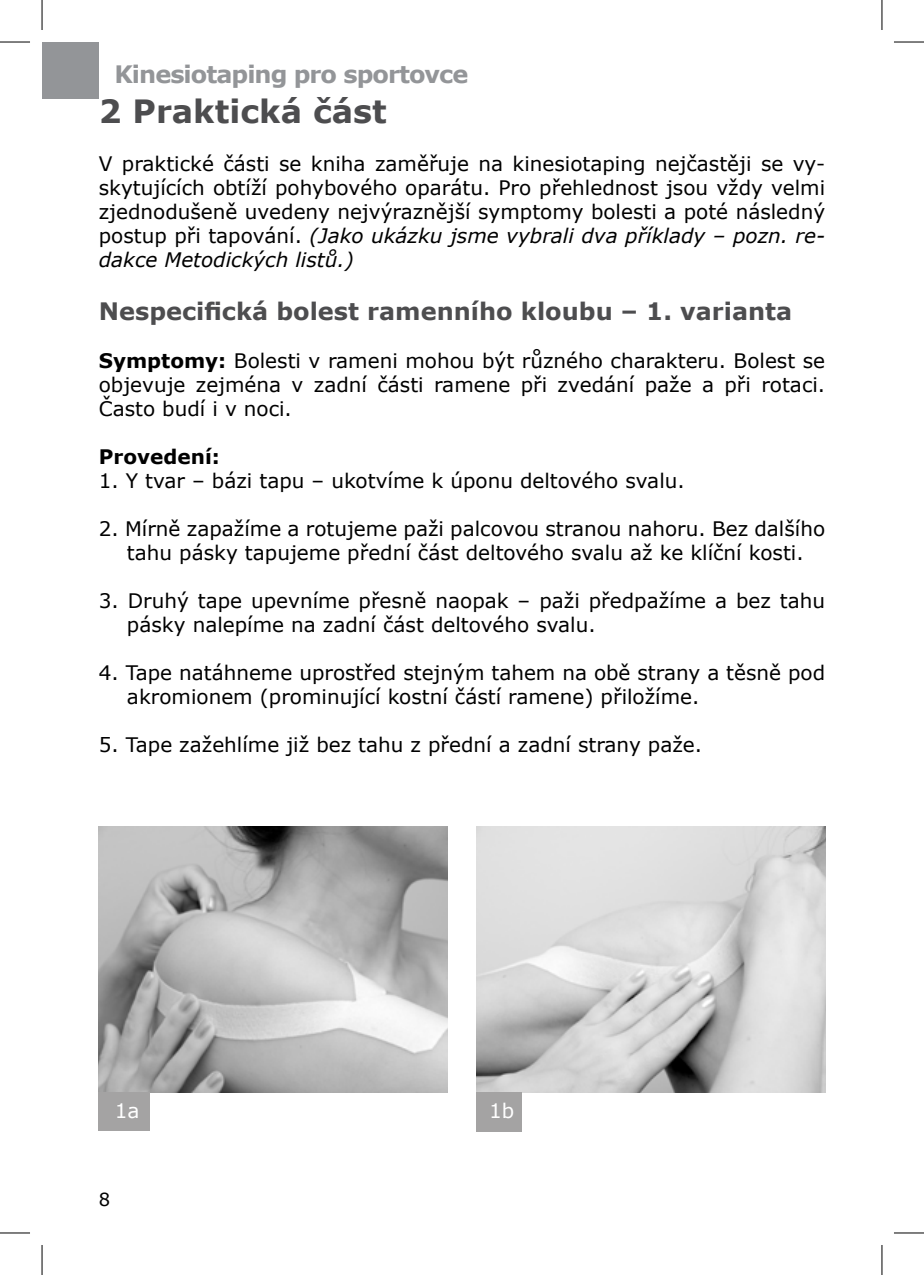
<style>
.page{position:relative;width:924px;height:1275px;background:#fff}
.page>*{position:absolute;margin:0;border:0;box-sizing:border-box;transform-origin:0 0}
.t1{font:700 32px "Verdana";color:#4d4d4f}
.t2{font:700 24px "Verdana";color:#4d4d4f}
.t3{font:700 24px "Verdana";letter-spacing:-.04em;color:#939598}
.t4{font:20px/24px "Verdana";color:#000;text-align:justify}
.t5{font:700 20px "Verdana";color:#000}
.t6{font:20px "Verdana";color:#fff}
.t7{font:18px "Verdana";color:#000}
.s1{font-style:italic}
.s2{font-weight:700}
</style>
<div class="page">
<div style="left:42px;top:42px;width:57px;height:57px;background:#939598"></div>
<img style="left:99px;top:827px;width:348px;height:265px">
<img style="left:476px;top:827px;width:348px;height:265px">
<div style="left:476px;top:1091px;width:45px;height:40px;background:#a4a3a3"></div>
<div style="left:99px;top:1092px;width:51px;height:39px;background:#a4a3a3"></div>
<hr style="left:0;top:42px;width:30px;height:1px;background:#000">
<hr style="left:893px;top:42px;width:30px;height:1px;background:#000">
<hr style="left:0;top:1232px;width:30px;height:1px;background:#000">
<hr style="left:893px;top:1232px;width:30px;height:1px;background:#000">
<hr style="left:42px;top:0;width:1px;height:30px;background:#000">
<hr style="left:42px;top:1245px;width:1px;height:30px;background:#000">
<hr style="left:881px;top:0;width:1px;height:30px;background:#000">
<hr style="left:881px;top:1245px;width:1px;height:30px;background:#000">
<p class="t3" style="left:114px;top:57px;width:355px">Kinesiotaping pro sportovce</p>
<h1 class="t1" style="left:99px;top:89px;width:289px">2 Praktická část</h1>
<p class="t4" style="left:99px;top:152px;width:727px">V praktické části se kniha zaměřuje na kinesiotaping nejčastěji se vy&shy;skytujících obtíží pohybového oparátu. Pro přehlednost jsou vždy velmi zjednodušeně uvedeny nejvýraznější symptomy bolesti a poté následný postup při tapování. <span class="s1">(Jako ukázku jsme vybrali dva příklady – pozn. re&shy;dakce Metodických listů.)</span></p>
<p class="t2" style="left:99px;top:294px;width:694px">Nespecifická bolest ramenního kloubu – 1. varianta</p>
<p class="t4" style="left:99px;top:348px;width:727px"><span class="s2">Symptomy:</span> Bolesti v rameni mohou být různého charakteru. Bolest se objevuje zejména v zadní části ramene při zvedání paže a při rotaci.<br>Často budí i v noci.</p>
<p class="t5" style="left:99px;top:443px;width:123px">Provedení:</p>
<p class="t4" style="left:99px;top:468px;width:587px">1. Y tvar – bázi tapu – ukotvíme k úponu deltového svalu.</p>
<p class="t4" style="left:99px;top:516px;width:727px;text-align:center">2. Mírně zapažíme a rotujeme paži palcovou stranou nahoru. Bez dalšího tahu pásky tapujeme přední část deltového svalu až ke klíční kosti.</p>
<p class="t4" style="left:127px;top:588px;width:699px;text-indent:-28px">3. Druhý tape upevníme přesně naopak – paži předpažíme a bez tahu pásky nalepíme na zadní část deltového svalu.</p>
<p class="t4" style="left:127px;top:660px;width:699px;text-indent:-28px">4. Tape natáhneme uprostřed stejným tahem na obě strany a těsně pod akromionem (prominující kostní částí ramene) přiložíme.</p>
<p class="t4" style="left:99px;top:732px;width:604px">5. Tape zažehlíme již bez tahu z přední a zadní strany paže.</p>
<p class="t6" style="left:115px;top:1096px;width:26px">1a</p>
<p class="t6" style="left:489px;top:1096px;width:27px">1b</p>
<p class="t7" style="left:99px;top:1186px;width:13px">8</p>
</div>
